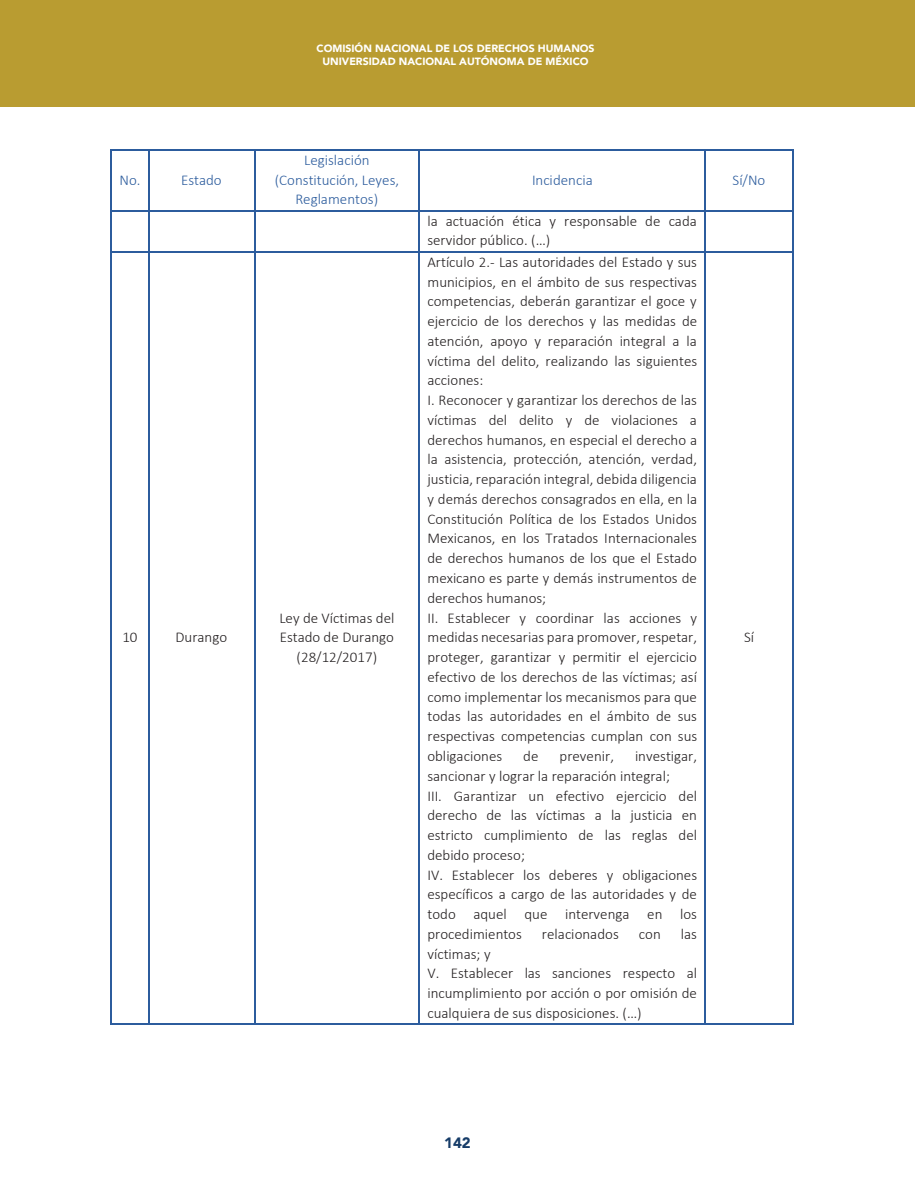
<style>
.page{position:relative;width:915px;height:1191px;background:#fff}
.page>*{position:absolute;margin:0;border:0;box-sizing:border-box;transform-origin:0 0}
.t1{font:300 15px/19.8px "Calibri";color:#231f20}
.t2{font:300 15px/19.8px "Calibri";color:#2c5c9d;text-align:center}
.t3{font:900 15px "Avenir";color:#163c68}
.t4{font:900 10.5px/13.5px "Avenir";color:#fff;text-align:center}
</style>
<div class="page">
<div style="left:0;top:0;width:914px;height:106px;background:#b99c31"></div>
<hr style="left:112px;top:149px;width:36px;height:1px;background:#2c5c9d">
<hr style="left:149px;top:149px;width:105px;height:1px;background:#2c5c9d">
<hr style="left:255px;top:149px;width:163px;height:1px;background:#2c5c9d">
<hr style="left:420px;top:149px;width:284px;height:1px;background:#2c5c9d">
<hr style="left:705px;top:149px;width:86px;height:1px;background:#2c5c9d">
<hr style="left:111px;top:150px;width:1px;height:60px;background:#2c5c9d">
<hr style="left:148px;top:150px;width:1px;height:60px;background:#2c5c9d">
<hr style="left:254px;top:150px;width:1px;height:60px;background:#2c5c9d">
<hr style="left:418px;top:150px;width:2px;height:60px;background:#2c5c9d">
<hr style="left:704px;top:150px;width:1px;height:60px;background:#2c5c9d">
<hr style="left:791px;top:150px;width:2px;height:60px;background:#2c5c9d">
<hr style="left:112px;top:210px;width:36px;height:1px;background:#2c5c9d">
<hr style="left:149px;top:210px;width:105px;height:1px;background:#2c5c9d">
<hr style="left:255px;top:210px;width:163px;height:1px;background:#2c5c9d">
<hr style="left:420px;top:210px;width:284px;height:1px;background:#2c5c9d">
<hr style="left:705px;top:210px;width:86px;height:1px;background:#2c5c9d">
<hr style="left:111px;top:211px;width:1px;height:40px;background:#2c5c9d">
<hr style="left:148px;top:211px;width:1px;height:40px;background:#2c5c9d">
<hr style="left:254px;top:211px;width:1px;height:40px;background:#2c5c9d">
<hr style="left:418px;top:211px;width:2px;height:40px;background:#2c5c9d">
<hr style="left:704px;top:211px;width:1px;height:40px;background:#2c5c9d">
<hr style="left:791px;top:211px;width:2px;height:40px;background:#2c5c9d">
<hr style="left:112px;top:251px;width:36px;height:1px;background:#2c5c9d">
<hr style="left:149px;top:251px;width:105px;height:1px;background:#2c5c9d">
<hr style="left:255px;top:251px;width:163px;height:1px;background:#2c5c9d">
<hr style="left:420px;top:251px;width:284px;height:1px;background:#2c5c9d">
<hr style="left:705px;top:251px;width:86px;height:1px;background:#2c5c9d">
<hr style="left:111px;top:252px;width:1px;height:771px;background:#2c5c9d">
<hr style="left:112px;top:1023px;width:36px;height:2px;background:#2c5c9d">
<hr style="left:148px;top:252px;width:1px;height:771px;background:#2c5c9d">
<hr style="left:149px;top:1023px;width:105px;height:2px;background:#2c5c9d">
<hr style="left:254px;top:252px;width:1px;height:771px;background:#2c5c9d">
<hr style="left:255px;top:1023px;width:163px;height:2px;background:#2c5c9d">
<hr style="left:418px;top:252px;width:2px;height:771px;background:#2c5c9d">
<hr style="left:420px;top:1023px;width:284px;height:2px;background:#2c5c9d">
<hr style="left:704px;top:252px;width:1px;height:771px;background:#2c5c9d">
<hr style="left:705px;top:1023px;width:86px;height:2px;background:#2c5c9d">
<hr style="left:791px;top:252px;width:2px;height:771px;background:#2c5c9d">
<p class="t2" style="left:119px;top:170px;width:22px">No.</p>
<p class="t2" style="left:181px;top:170px;width:42px">Estado</p>
<p class="t1" style="left:122px;top:627px;width:17px">10</p>
<p class="t1" style="left:175px;top:627px;width:53px">Durango</p>
<p class="t4" style="left:316px;top:41px;width:279px">COMISIÓN NACIONAL DE LOS DERECHOS HUMANOS<br>UNIVERSIDAD NACIONAL AUTÓNOMA DE MÉXICO</p>
<p class="t2" style="left:275px;top:150px;width:126px">Legislación (Constitución, Leyes,<br>Reglamentos)</p>
<p class="t1" style="left:279px;top:607px;width:117px;text-align:center">Ley de Víctimas del<br>Estado de Durango (28/12/2017)</p>
<p class="t2" style="left:532px;top:170px;width:62px">Incidencia</p>
<p class="t2" style="left:732px;top:170px;width:34px">Sí/No</p>
<p class="t1" style="left:427px;top:211px;width:271px">la actuación ética y responsable de cada servidor público. (…)</p>
<p class="t1" style="left:427px;top:252px;width:271px">Artículo 2.- Las autoridades del Estado y sus municipios, en el ámbito de sus respectivas competencias, deberán garantizar el goce y ejercicio de los derechos y las medidas de atención, apoyo y reparación integral a la víctima del delito, realizando las siguientes acciones:<br>I. Reconocer y garantizar los derechos de las víctimas del delito y de violaciones a derechos humanos, en especial el derecho a la asistencia, protección, atención, verdad, justicia, reparación integral, debida diligencia y demás derechos consagrados en ella, en la Constitución Política de los Estados Unidos Mexicanos, en los Tratados Internacionales de derechos humanos de los que el Estado mexicano es parte y demás instrumentos de derechos humanos;<br>II. Establecer y coordinar las acciones y medidas necesarias para promover, respetar, proteger, garantizar y permitir el ejercicio efectivo de los derechos de las víctimas; así como implementar los mecanismos para que todas las autoridades en el ámbito de sus respectivas competencias cumplan con sus obligaciones</p>
<p class="t1" style="left:523px;top:746px;width:17px">de</p>
<p class="t1" style="left:559px;top:746px;width:56px">prevenir,</p>
<p class="t1" style="left:427px;top:746px;width:271px;text-indent:207px">investigar, sancionar y lograr la reparación integral;<br>III. Garantizar un efectivo ejercicio del derecho de las víctimas a la justicia en estricto cumplimiento de las reglas del debido proceso;<br>IV. Establecer los deberes y obligaciones específicos a cargo de las autoridades y de todo aquel que intervenga en los procedimientos</p>
<p class="t1" style="left:541px;top:923px;width:78px">relacionados</p>
<p class="t1" style="left:638px;top:923px;width:24px">con</p>
<p class="t1" style="left:680px;top:923px;width:18px">las</p>
<p class="t1" style="left:427px;top:943px;width:271px">víctimas; y<br>V. Establecer las sanciones respecto al incumplimiento por acción o por omisión de cualquiera de sus disposiciones. (…)</p>
<p class="t1" style="left:743px;top:627px;width:12px">Sí</p>
<p class="t3" style="left:444px;top:1130px;width:28px">142</p>
</div>
